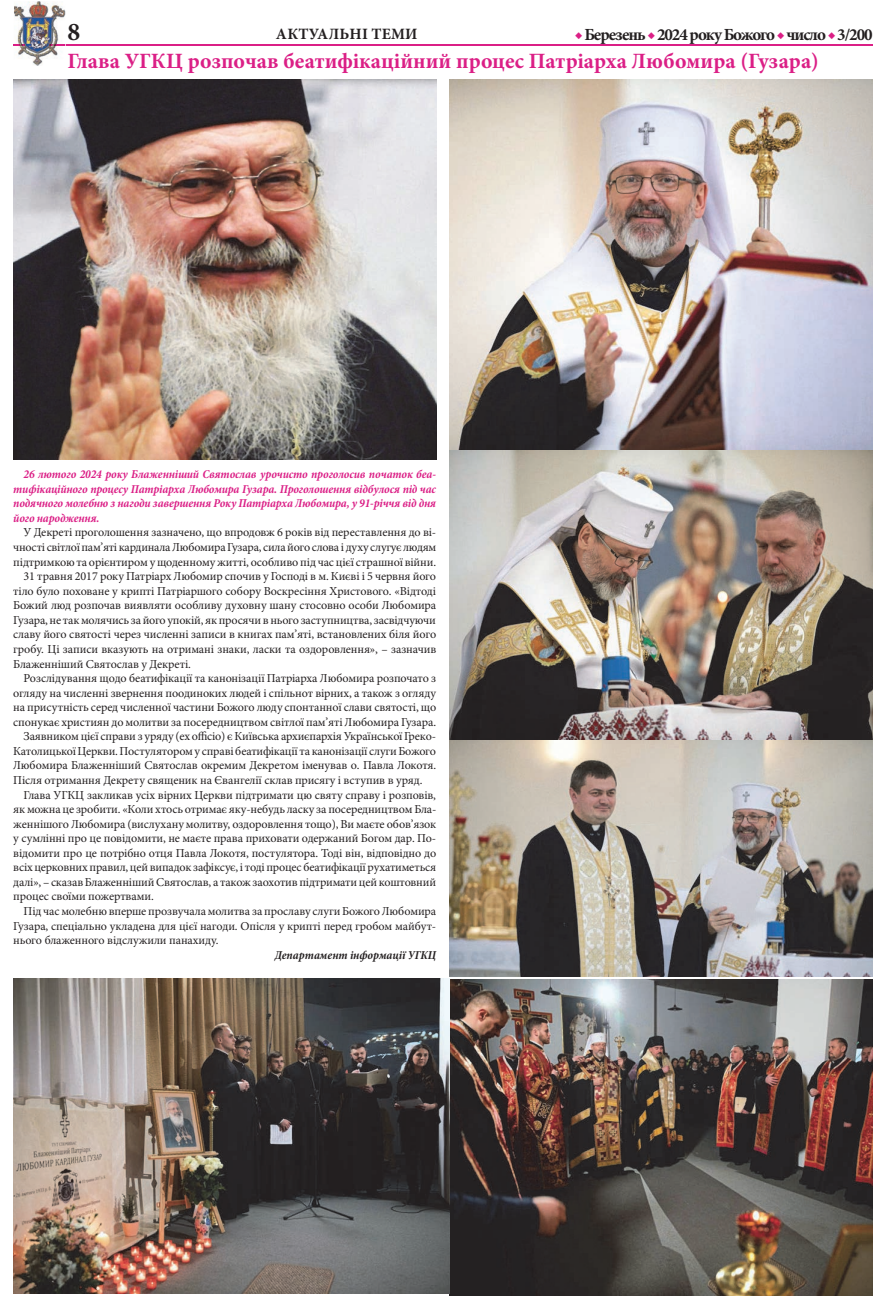
<style>
.page{position:relative;width:886px;height:1312px;background:#fff}
.page>*{position:absolute;margin:0;border:0;box-sizing:border-box;transform-origin:0 0}
.t1{font:700 25.5px "Minion Pro";color:#231f20}
.t2{font:700 21.88px "Minion Pro";color:#db1f86}
.t3{font:700 17px "Minion Pro";letter-spacing:-.06em;color:#231f20}
.t4{font:700 15.75px "Minion Pro";letter-spacing:.01em;color:#231f20}
.t5{font:12.12px "Minion Pro";letter-spacing:-.01em;color:#231f20}
.t6{font:italic 700 condensed 12.12px/14.5px "Minion Pro";letter-spacing:-.01em;color:#db1f86;text-align:justify}
.t7{font:italic 700 condensed 12.12px "Minion Pro";color:#231f20}
.s1{color:#db1f86}
</style>
<div class="page">
<hr style="left:13px;top:44px;width:860px;height:1px;background:#db1f86">
<img style="left:34px;top:9px;width:31px;height:57px">
<img style="left:13px;top:1px;width:51px;height:63px">
<img style="left:14px;top:44px;width:50px;height:1px">
<img style="left:13px;top:79px;width:423px;height:380px">
<img style="left:450px;top:79px;width:423px;height:371px">
<img style="left:450px;top:979px;width:423px;height:315px">
<img style="left:450px;top:450px;width:423px;height:526px">
<img style="left:13px;top:978px;width:437px;height:315px">
<h1 class="t1" style="left:67px;top:22px;width:14px">8</h1>
<p class="t4" style="left:276px;top:27px;width:143px">АКТУАЛЬНІ ТЕМИ</p>
<h3 class="t3" style="left:575px;top:28px;width:299px"><span class="s1">◆</span> Березень <span class="s1">◆</span> 2024 року Божого <span class="s1">◆</span> число <span class="s1">◆</span> 3/200</h3>
<h2 class="t2" style="left:67px;top:52px;width:753px">Глава УГКЦ розпочав беатифікаційний процес Патріарха Любомира (Гузара)</h2>
<p class="t6" style="left:13px;top:468px;width:424px;text-indent:10px">26 лютого 2024 року Блаженніший Святослав урочисто проголосив початок беа&shy;тифікаційного процесу Патріарха Любомира Гузара. Проголошення відбулося під час подячного молебню з нагоди завершення Року Патріарха Любомира, у 91-річчя від дня його народження.</p>
<p class="t5" style="left:24px;top:527px;width:414px">У Декреті проголошення зазначено, що впродовж 6 років від переставлення до ві-</p>
<p class="t5" style="left:13px;top:542px;width:425px">чності світлої пам’яті кардинала Любомира Гузара, сила його слова і духу слугує людям</p>
<p class="t5" style="left:13px;top:556px;width:424px">підтримкою та орієнтиром у щоденному житті, особливо під час цієї страшної війни.</p>
<p class="t5" style="left:24px;top:571px;width:414px">31 травня 2017 року Патріарх Любомир спочив у Господі в м. Києві і 5 червня його</p>
<p class="t5" style="left:13px;top:586px;width:424px">тіло було поховане у крипті Патріаршого собору Воскресіння Христового. «Відтоді</p>
<p class="t5" style="left:13px;top:600px;width:424px">Божий люд розпочав виявляти особливу духовну шану стосовно особи Любомира</p>
<p class="t5" style="left:13px;top:615px;width:424px">Гузара, не так молячись за його упокій, як просячи в нього заступництва, засвідчуючи</p>
<p class="t5" style="left:13px;top:629px;width:424px">славу його святості через численні записи в книгах пам’яті, встановлених біля його</p>
<p class="t5" style="left:13px;top:644px;width:424px">гробу. Ці записи вказують на отримані знаки, ласки та оздоровлення», – зазначив</p>
<p class="t5" style="left:13px;top:658px;width:179px">Блаженніший Святослав у Декреті.</p>
<p class="t5" style="left:24px;top:673px;width:414px">Розслідування щодо беатифікації та канонізації Патріарха Любомира розпочато з</p>
<p class="t5" style="left:13px;top:687px;width:424px">огляду на численні звернення поодиноких людей і спільнот вірних, а також з огляду</p>
<p class="t5" style="left:13px;top:702px;width:425px">на присутність серед численної частини Божого люду спонтанної слави святості, що</p>
<p class="t5" style="left:13px;top:717px;width:424px">спонукає християн до молитви за посередництвом світлої пам’яті Любомира Гузара.</p>
<p class="t5" style="left:24px;top:731px;width:414px">Заявником цієї справи з уряду (ex officio) є Київська архиєпархія Української Греко-</p>
<p class="t5" style="left:13px;top:746px;width:424px">Католицької Церкви. Постулятором у справі беатифікації та канонізації слуги Божого</p>
<p class="t5" style="left:13px;top:760px;width:424px">Любомира Блаженніший Святослав окремим Декретом іменував о. Павла Локотя.</p>
<p class="t5" style="left:13px;top:775px;width:411px">Після отримання Декрету священик на Євангелії склав присягу і вступив в уряд.</p>
<p class="t5" style="left:24px;top:789px;width:414px">Глава УГКЦ закликав усіх вірних Церкви підтримати цю святу справу і розповів,</p>
<p class="t5" style="left:13px;top:804px;width:424px">як можна це зробити. «Коли хтось отримає яку-небудь ласку за посередництвом Бла-</p>
<p class="t5" style="left:13px;top:818px;width:424px">женнішого Любомира (вислухану молитву, оздоровлення тощо), Ви маєте обов’язок</p>
<p class="t5" style="left:13px;top:833px;width:424px">у сумлінні про це повідомити, не маєте права приховати одержаний Богом дар. По-</p>
<p class="t5" style="left:13px;top:847px;width:424px">відомити про це потрібно отця Павла Локотя, постулятора. Тоді він, відповідно до</p>
<p class="t5" style="left:13px;top:862px;width:424px">всіх церковних правил, цей випадок зафіксує, і тоді процес беатифікації рухатиметься</p>
<p class="t5" style="left:13px;top:877px;width:424px">далі», – сказав Блаженніший Святослав, а також заохотив підтримати цей коштовний</p>
<p class="t5" style="left:13px;top:891px;width:142px">процес своїми пожертвами.</p>
<p class="t5" style="left:24px;top:906px;width:414px">Під час молебню вперше прозвучала молитва за прославу слуги Божого Любомира</p>
<p class="t5" style="left:13px;top:920px;width:424px">Гузара, спеціально укладена для цієї нагоди. Опісля у крипті перед гробом майбут-</p>
<p class="t5" style="left:13px;top:935px;width:207px">нього блаженного відслужили панахиду.</p>
<p class="t7" style="left:275px;top:949px;width:163px">Департамент інформації УГКЦ</p>
</div>
